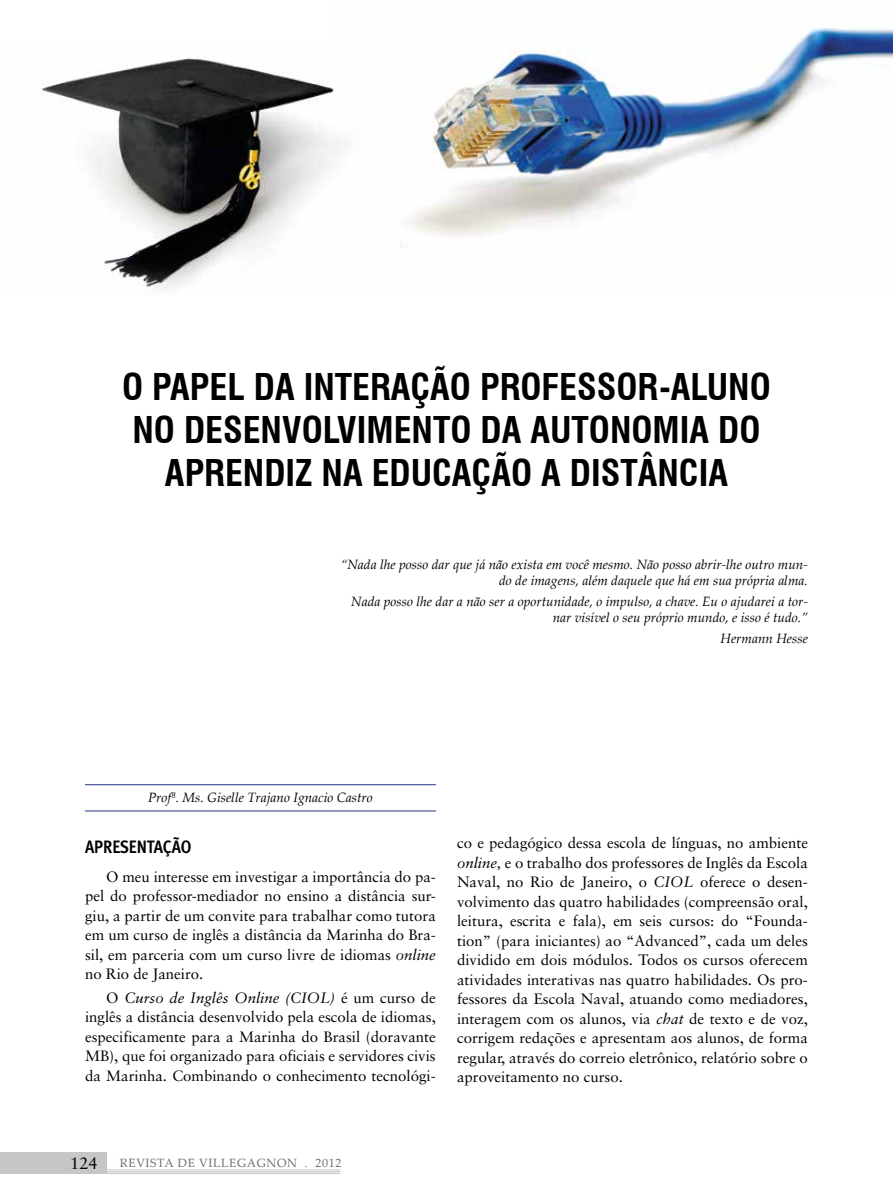
<style>
.page{position:relative;width:893px;height:1191px;background:#fff}
.page>*{position:absolute;margin:0;border:0;box-sizing:border-box;transform-origin:0 0}
.t1{font:700 condensed 36px/43.2px "Swiss 721 BT";color:#000;text-align:center}
.t2{font:700 18px "Meta Cond";color:#000}
.t3{font:16.5px "Sabon";color:#000}
.t4{font:15px/19.5px "Sabon";color:#000;text-align:justify}
.t5{font:italic 13.5px/16.2px "Palatino Linotype";color:#000;text-align:right}
.t6{font:12px "Palatino Linotype";letter-spacing:.05em;color:#706f6f}
.s1{font-style:italic}
</style>
<div class="page">
<div style="left:0;top:1152px;width:106px;height:22px;background:#c6c6c6"></div>
<hr style="left:106px;top:1169px;width:234px;height:1px;background:#c6c6c6">
<hr style="left:106px;top:1171px;width:234px;height:1px;background:#c6c6c6">
<hr style="left:106px;top:1173px;width:234px;height:1px;background:#c6c6c6">
<hr style="left:85px;top:784px;width:351px;height:1px;background:#283583">
<hr style="left:85px;top:810px;width:351px;height:1px;background:#283583">
<img style="left:410px;top:27px;width:483px;height:209px">
<img style="left:42px;top:56px;width:300px;height:233px">
<h1 class="t1" style="left:122px;top:365px;width:650px">O PAPEL DA INTERAÇÃO PROFESSOR-ALUNO<br>NO DESENVOLVIMENTO DA AUTONOMIA DO<br>APRENDIZ NA EDUCAÇÃO A DISTÂNCIA</h1>
<p class="t5" style="left:341px;top:556px;width:469px">“Nada lhe posso dar que já não exista em você mesmo. Não posso abrir-lhe outro mun&shy;do de imagens, além daquele que há em sua própria alma.</p>
<p class="t5" style="left:351px;top:592px;width:458px">Nada posso lhe dar a não ser a oportunidade, o impulso, a chave. Eu o ajudarei a tor&shy;nar visível o seu próprio mundo, e isso é tudo.”</p>
<p class="t5" style="left:720px;top:629px;width:89px">Hermann Hesse</p>
<p class="t5" style="left:148px;top:789px;width:226px">Profª. Ms. Giselle Trajano Ignacio Castro</p>
<p class="t2" style="left:85px;top:836px;width:108px">APRESENTAÇÃO</p>
<p class="t4" style="left:85px;top:866px;width:352px;text-indent:21px">O meu interesse em investigar a importância do pa&shy;pel do professor-mediador no ensino a distância sur&shy;giu, a partir de um convite para trabalhar como tutora em um curso de inglês a distância da Marinha do Bra&shy;sil, em parceria com um curso livre de idiomas <span class="s1">online </span>no Rio de Janeiro.</p>
<p class="t4" style="left:85px;top:987px;width:352px;text-indent:21px">O <span class="s1">Curso de Inglês Online (CIOL)</span> é um curso de inglês a distância desenvolvido pela escola de idiomas, especificamente para a Marinha do Brasil (doravante MB), que foi organizado para oficiais e servidores civis da Marinha. Combinando o conhecimento tecnológi-</p>
<p class="t4" style="left:457px;top:833px;width:352px">co e pedagógico dessa escola de línguas, no ambiente <span class="s1">online,</span> e o trabalho dos professores de Inglês da Escola Naval, no Rio de Janeiro, o <span class="s1">CIOL</span> oferece o desen&shy;volvimento das quatro habilidades (compreensão oral, leitura, escrita e fala), em seis cursos: do “Founda&shy;tion” (para iniciantes) ao “Advanced”, cada um deles dividido em dois módulos. Todos os cursos oferecem atividades interativas nas quatro habilidades. Os pro&shy;fessores da Escola Naval, atuando como mediadores, interagem com os alunos, via <span class="s1">chat</span> de texto e de voz, corrigem redações e apresentam aos alunos, de forma regular, através do correio eletrônico, relatório sobre o aproveitamento no curso.</p>
<p class="t3" style="left:70px;top:1153px;width:29px">124</p>
<p class="t6" style="left:120px;top:1154px;width:223px">REVISTA DE VILLEGAGNON . 2012</p>
</div>
